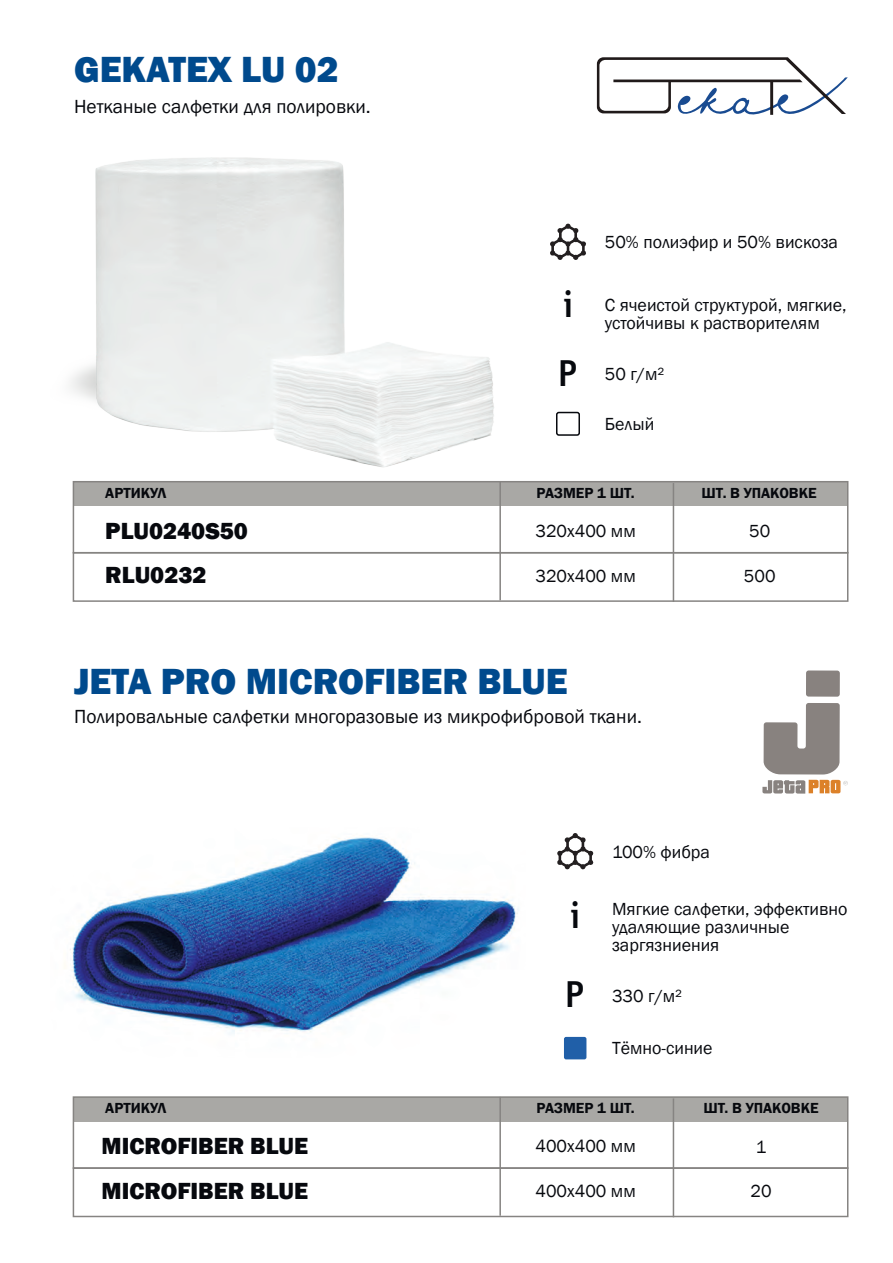
<style>
.page{position:relative;width:893px;height:1263px;background:#fff}
.page>*{position:absolute;margin:0;border:0;box-sizing:border-box;transform-origin:0 0}
.t1{font:800 37.35px "Franklin Gothic";color:#004a8d}
.t2{font:800 24px "Franklin Gothic";color:#07090e}
.t3{font:19.5px "Franklin Gothic";color:#07090e}
.t4{font:18px/18px "Franklin Gothic";color:#07090e}
.t5{font:18px "Franklin Gothic";color:#080a0f}
.t6{font:600 15px "Franklin Gothic";color:#07090e}
</style>
<div class="page">
<img style="left:70px;top:837px;width:449px;height:264px">
<svg style="left:764px;top:703px;width:76px;height:71px"></svg>
<div style="left:806px;top:670px;width:34px;height:27px;background:#88827f;border-radius:3px"></div>
<svg style="left:762px;top:780px;width:86px;height:14px"></svg>
<div style="left:564px;top:1037px;width:22px;height:22px;background:#205fa8;border-radius:2px"></div>
<svg style="left:557px;top:833px;width:37px;height:37px"></svg>
<div style="left:73px;top:1167px;width:775px;height:50px;border:2px solid #868482"></div>
<div style="left:73px;top:1097px;width:774px;height:24px;background:#a9a8a5"></div>
<div style="left:73px;top:1096px;width:775px;height:73px;border:2px solid #868482"></div>
<hr style="left:499px;top:1097px;width:2px;height:119px;background:#868482">
<hr style="left:673px;top:1098px;width:1px;height:119px;background:#868482">
<svg style="left:597px;top:57px;width:251px;height:58px"></svg>
<div style="left:556px;top:412px;width:24px;height:24px;border:2px solid #07090e;border-radius:2px"></div>
<svg style="left:550px;top:223px;width:36px;height:37px"></svg>
<div style="left:73px;top:552px;width:775px;height:50px;border:2px solid #868482"></div>
<div style="left:73px;top:482px;width:774px;height:24px;background:#a9a8a5"></div>
<div style="left:73px;top:481px;width:775px;height:72px;border:2px solid #868482"></div>
<hr style="left:499px;top:481px;width:2px;height:119px;background:#868482">
<hr style="left:673px;top:483px;width:1px;height:119px;background:#868482">
<img style="left:70px;top:157px;width:424px;height:310px">
<h1 class="t1" style="left:74px;top:46px;width:266px">GEKATEX LU 02</h1>
<p class="t3" style="left:74px;top:94px;width:298px">Нетканые салфетки для полировки.</p>
<p class="t6" style="left:105px;top:484px;width:62px">АРТИКУЛ</p>
<h2 class="t2" style="left:105px;top:515px;width:144px">PLU0240S50</h2>
<p class="t4" style="left:605px;top:234px;width:235px">50% полиэфир и 50% вискоза</p>
<p class="t4" style="left:605px;top:297px;width:243px">С ячеистой структурой, мягкие, устойчивы к растворителям</p>
<p class="t4" style="left:605px;top:366px;width:61px">50 г/м²</p>
<p class="t5" style="left:605px;top:413px;width:51px">Белый</p>
<p class="t6" style="left:537px;top:484px;width:100px">РАЗМЕР 1 ШТ.</p>
<p class="t4" style="left:535px;top:522px;width:102px">320х400 мм</p>
<p class="t6" style="left:701px;top:484px;width:117px">ШТ. В УПАКОВКЕ</p>
<p class="t4" style="left:749px;top:522px;width:23px">50</p>
<h2 class="t2" style="left:105px;top:560px;width:103px">RLU0232</h2>
<p class="t4" style="left:535px;top:567px;width:102px">320х400 мм</p>
<p class="t4" style="left:744px;top:567px;width:33px">500</p>
<h1 class="t1" style="left:74px;top:657px;width:495px">JETA PRO MICROFIBER BLUE</h1>
<p class="t3" style="left:74px;top:705px;width:569px">Полировальные салфетки многоразовые из микрофибровой ткани.</p>
<p class="t4" style="left:612px;top:843px;width:100px">100% фибра</p>
<p class="t6" style="left:105px;top:1099px;width:62px">АРТИКУЛ</p>
<h2 class="t2" style="left:101px;top:1130px;width:208px">MICROFIBER BLUE</h2>
<p class="t4" style="left:612px;top:900px;width:237px">Мягкие салфетки, эффективно удаляющие различные заргязниения</p>
<p class="t4" style="left:612px;top:987px;width:72px">330 г/м²</p>
<p class="t5" style="left:612px;top:1037px;width:102px">Тёмно-синие</p>
<p class="t6" style="left:537px;top:1099px;width:100px">РАЗМЕР 1 ШТ.</p>
<p class="t4" style="left:535px;top:1138px;width:102px">400х400 мм</p>
<p class="t6" style="left:703px;top:1099px;width:117px">ШТ. В УПАКОВКЕ</p>
<p class="t4" style="left:756px;top:1138px;width:12px">1</p>
<h2 class="t2" style="left:101px;top:1175px;width:208px">MICROFIBER BLUE</h2>
<p class="t4" style="left:535px;top:1182px;width:102px">400х400 мм</p>
<p class="t4" style="left:750px;top:1182px;width:23px">20</p>
</div>
